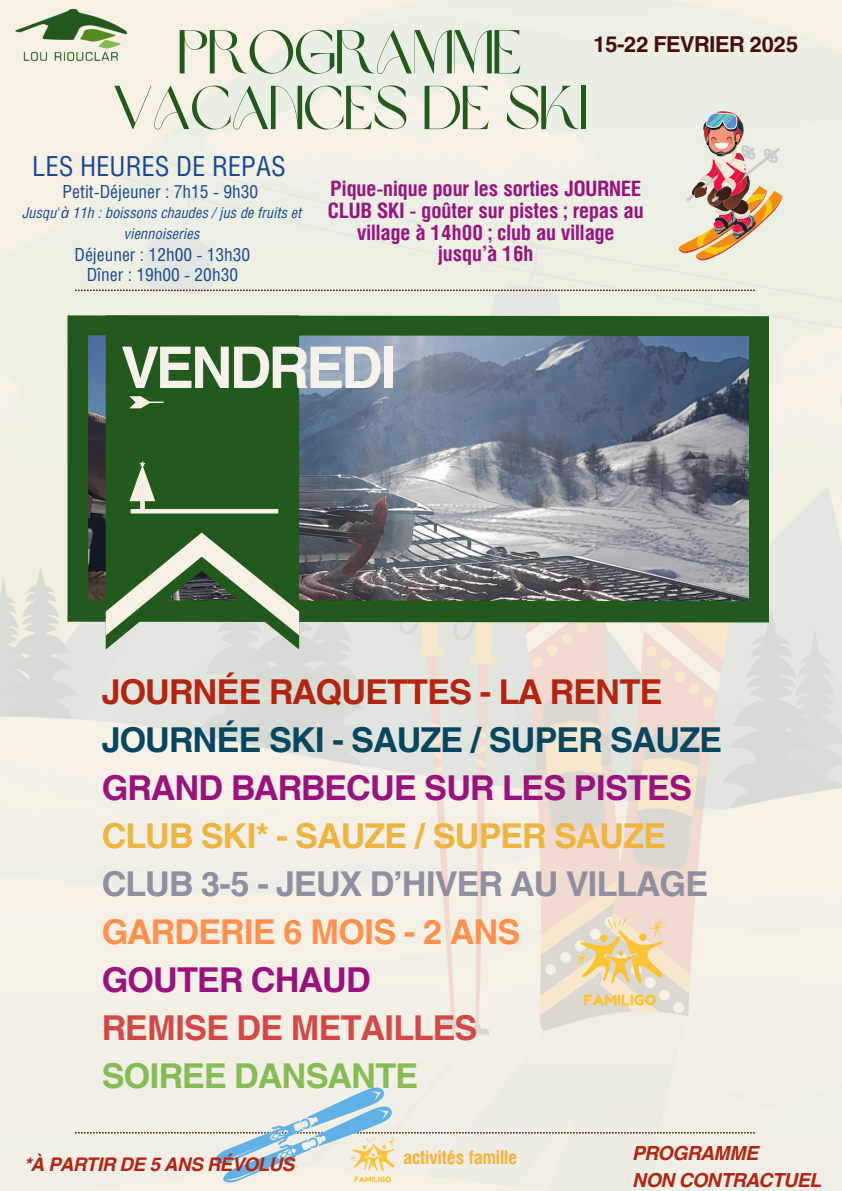
<style>
.page{position:relative;width:842px;height:1191px;background:#fff}
.page>*{position:absolute;margin:0;border:0;box-sizing:border-box;transform-origin:0 0}
.t1{font:61.3px/55.7px "Brown Sugar";letter-spacing:-.025em;color:#22591c;text-align:center}
.t2{font:700 57.6px "Helvetica World";letter-spacing:-.055em;color:#f6f1eb}
.t3{font:700 34.3px/48px "Helvetica World";letter-spacing:-.025em;color:#9a127e}
.t4{font:27.6px "Helios Cond";color:#1a4994}
.t5{font:700 22px "Helvetica World";letter-spacing:-.025em;color:#490f0a}
.t6{font:700 21.2px/21.9px "Helios Cond";color:#9a127e;text-align:center}
.t7{font:italic 700 19.4px/27.8px "Helvetica World";letter-spacing:-.025em;color:#b22512}
.t8{font:700 18.9px "Helios Cond";color:#f9b135}
.t9{font:italic 700 18.8px "Helvetica World";letter-spacing:-.025em;color:#b22512}
.t10{font:18.1px "Helios Cond";color:#1a4994}
.t11{font:italic 15.1px/21.8px "Helios Cond";color:#1a4994;text-align:center}
.s1{font-family:"Noto Sans"}
.s2{color:#b22512}
.s3{color:#06475f}
.s4{color:#efb541}
.s5{color:#8f8fa0}
.s6{color:#ff914d}
.s7{color:#d24948}
.s8{color:#85bc54}
</style>
<div class="page">
<img style="left:0;top:0;width:842px;height:1190px">
<svg style="left:75px;top:289px;width:681px;height:2px"></svg>
<div style="left:68px;top:315px;width:701px;height:307px;background:#22591c"></div>
<img style="left:88px;top:335px;width:660px;height:266px">
<svg style="left:106px;top:315px;width:193px;height:334px;background:#2f6229"></svg>
<svg style="left:106px;top:532px;width:193px;height:103px;background:#67885f"></svg>
<svg style="left:129px;top:396px;width:35px;height:12px"></svg>
<svg style="left:129px;top:461px;width:149px;height:52px;background:#406e38"></svg>
<img style="left:0;top:0;width:137px;height:69px">
<img style="left:679px;top:111px;width:103px;height:149px">
<svg style="left:75px;top:1062px;width:681px;height:128px;background:#e8e9e4"></svg>
<img style="left:576px;top:918px;width:89px;height:90px">
<img style="left:350px;top:1137px;width:46px;height:45px">
<h2 class="t1" style="left:112px;top:30px;width:477px">PROGRAMME<br>VACANCES DE SKI</h2>
<p class="t4" style="left:32px;top:150px;width:255px">LES HEURES DE REPAS</p>
<p class="t10" style="left:62px;top:181px;width:197px">Petit-Déjeuner : 7h15 - 9h30</p>
<p class="t11" style="left:23px;top:201px;width:281px">Jusqu'<span class="s1">à</span> 11h : boissons chaudes / jus de fruits et viennoiseries</p>
<p class="t10" style="left:75px;top:244px;width:177px">Déjeuner : 12h00 - 13h30</p>
<p class="t10" style="left:87px;top:263px;width:153px">Dîner : 19h00 - 20h30</p>
<p class="t5" style="left:593px;top:26px;width:207px">15-22 FEVRIER 2025</p>
<p class="t6" style="left:328px;top:177px;width:317px">Pique-nique pour les sorties JOURNEE<br>CLUB SKI - goûter sur pistes ; repas au village à 14h00 ; club au village jusqu’à 16h</p>
<h5 class="t2" style="left:121px;top:320px;width:277px">VENDREDI</h5>
<h3 class="t3" style="left:102px;top:664px;width:622px"><span class="s2">JOURNÉE RAQUETTES - LA RENTE<br></span><span class="s3">JOURNÉE SKI - SAUZE / SUPER SAUZE<br></span>GRAND BARBECUE SUR LES PISTES<br><span class="s4">CLUB SKI* - SAUZE / SUPER SAUZE<br></span><span class="s5">CLUB 3-5 - JEUX D’HIVER AU VILLAGE<br></span><span class="s6">GARDERIE 6 MOIS - 2 ANS<br></span>GOUTER CHAUD<br><span class="s7">REMISE DE METAILLES<br></span><span class="s8">SOIREE DANSANTE</span></h3>
<h1 class="t9" style="left:25px;top:1149px;width:272px">*À PARTIR DE 5 ANS RÉVOLUS</h1>
<p class="t8" style="left:403px;top:1144px;width:116px">activités famille</p>
<p class="t7" style="left:633px;top:1136px;width:190px">PROGRAMME<br>NON CONTRACTUEL</p>
</div>
